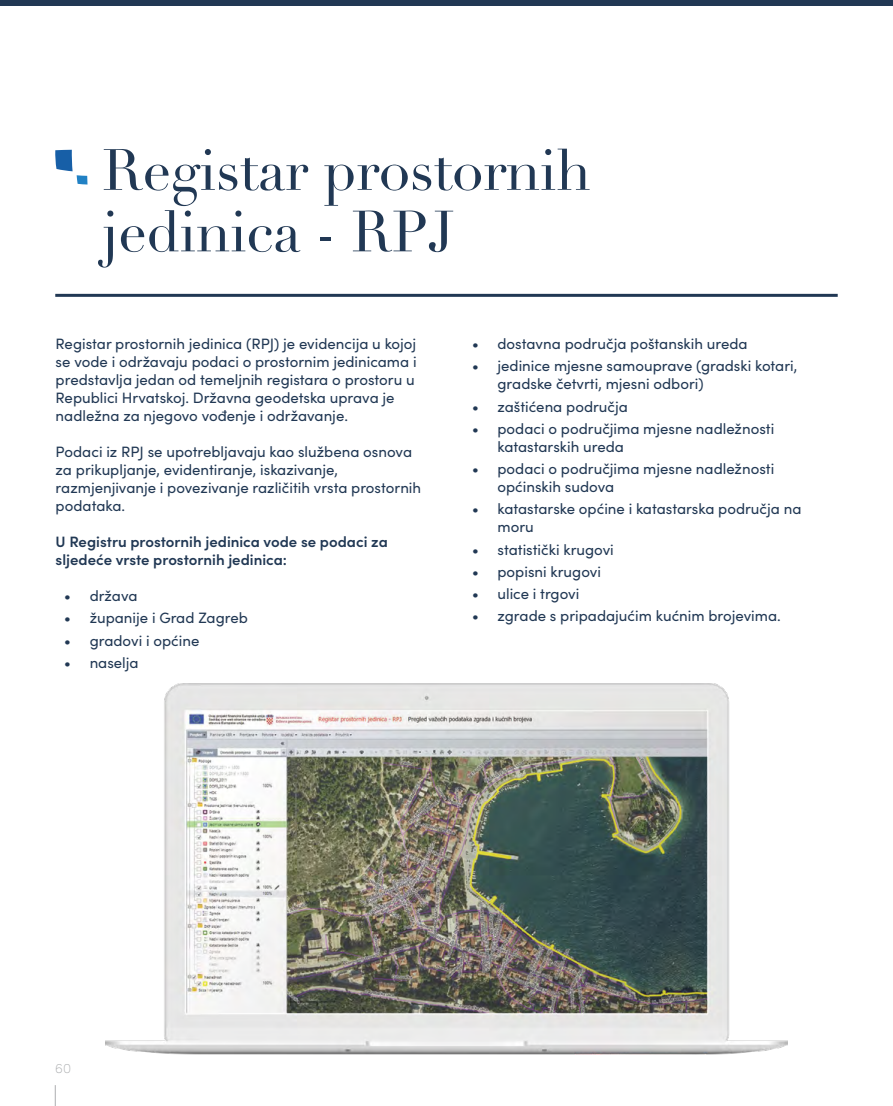
<style>
.page{position:relative;width:893px;height:1106px;background:#fff}
.page>*{position:absolute;margin:0;border:0;box-sizing:border-box;transform-origin:0 0}
.H2_-_naslovi{font:57px/61.5px "Didot";letter-spacing:-.01em;color:#213854}
.Body_text_TAMNO_PLAV{font:15px/18px "Sofia Pro";color:#213854}
.Body_text_TAMNO_PLAV-2{font:600 15px/18px "Sofia Pro";color:#213854}
.t1{font:200 13.5px "Sofia Pro";color:#acaeb0}
</style>
<div class="page">
<hr style="left:55px;top:294px;width:783px;height:3px;background:#213854">
<img style="left:105px;top:683px;width:682px;height:371px">
<svg style="left:55px;top:150px;width:33px;height:34px"></svg>
<svg style="left:55px;top:1085px;width:1px;height:21px"></svg>
<div style="left:0;top:0;width:893px;height:6px;background:#213854"></div>
<p class="H2_-_naslovi" style="left:102px;top:141px;width:490px">Registar prostornih jedinica - RPJ</p>
<p class="Body_text_TAMNO_PLAV" style="left:56px;top:334px;width:362px">Registar prostornih jedinica (RPJ) je evidencija u kojoj se vode i održavaju podaci o prostornim jedinicama i predstavlja jedan od temeljnih registara o prostoru u Republici Hrvatskoj. Državna geodetska uprava je nadležna za njegovo vođenje i održavanje.</p>
<p class="Body_text_TAMNO_PLAV" style="left:56px;top:442px;width:367px">Podaci iz RPJ se upotrebljavaju kao službena osnova za prikupljanje, evidentiranje, iskazivanje, razmjenjivanje i povezivanje različitih vrsta prostornih podataka.</p>
<p class="Body_text_TAMNO_PLAV-2" style="left:56px;top:532px;width:334px">U Registru prostornih jedinica vode se podaci za sljedeće vrste prostornih jedinica:</p>
<p class="Body_text_TAMNO_PLAV" style="left:64px;top:586px;width:75px">• država</p>
<p class="Body_text_TAMNO_PLAV" style="left:64px;top:608px;width:185px">• županije i Grad Zagreb</p>
<p class="Body_text_TAMNO_PLAV" style="left:64px;top:630px;width:137px">• gradovi i općine</p>
<p class="Body_text_TAMNO_PLAV" style="left:64px;top:653px;width:76px">• naselja</p>
<p class="Body_text_TAMNO_PLAV" style="left:472px;top:334px;width:277px">• dostavna područja poštanskih ureda</p>
<p class="Body_text_TAMNO_PLAV" style="left:497px;top:356px;width:301px;text-indent:-26px">• jedinice mjesne samouprave (gradski kotari, gradske četvrti, mjesni odbori)</p>
<p class="Body_text_TAMNO_PLAV" style="left:472px;top:396px;width:157px">• zaštićena područja</p>
<p class="Body_text_TAMNO_PLAV" style="left:497px;top:419px;width:278px;text-indent:-26px">• podaci o područjima mjesne nadležnosti katastarskih ureda</p>
<p class="Body_text_TAMNO_PLAV" style="left:497px;top:459px;width:278px;text-indent:-26px">• podaci o područjima mjesne nadležnosti općinskih sudova</p>
<p class="Body_text_TAMNO_PLAV" style="left:497px;top:499px;width:306px;text-indent:-26px">• katastarske općine i katastarska područja na moru</p>
<p class="Body_text_TAMNO_PLAV" style="left:472px;top:539px;width:143px">• statistički krugovi</p>
<p class="Body_text_TAMNO_PLAV" style="left:472px;top:562px;width:130px">• popisni krugovi</p>
<p class="Body_text_TAMNO_PLAV" style="left:472px;top:584px;width:109px">• ulice i trgovi</p>
<p class="Body_text_TAMNO_PLAV" style="left:472px;top:606px;width:310px">• zgrade s pripadajućim kućnim brojevima.</p>
<p class="t1" style="left:55px;top:1059px;width:17px">60</p>
</div>
